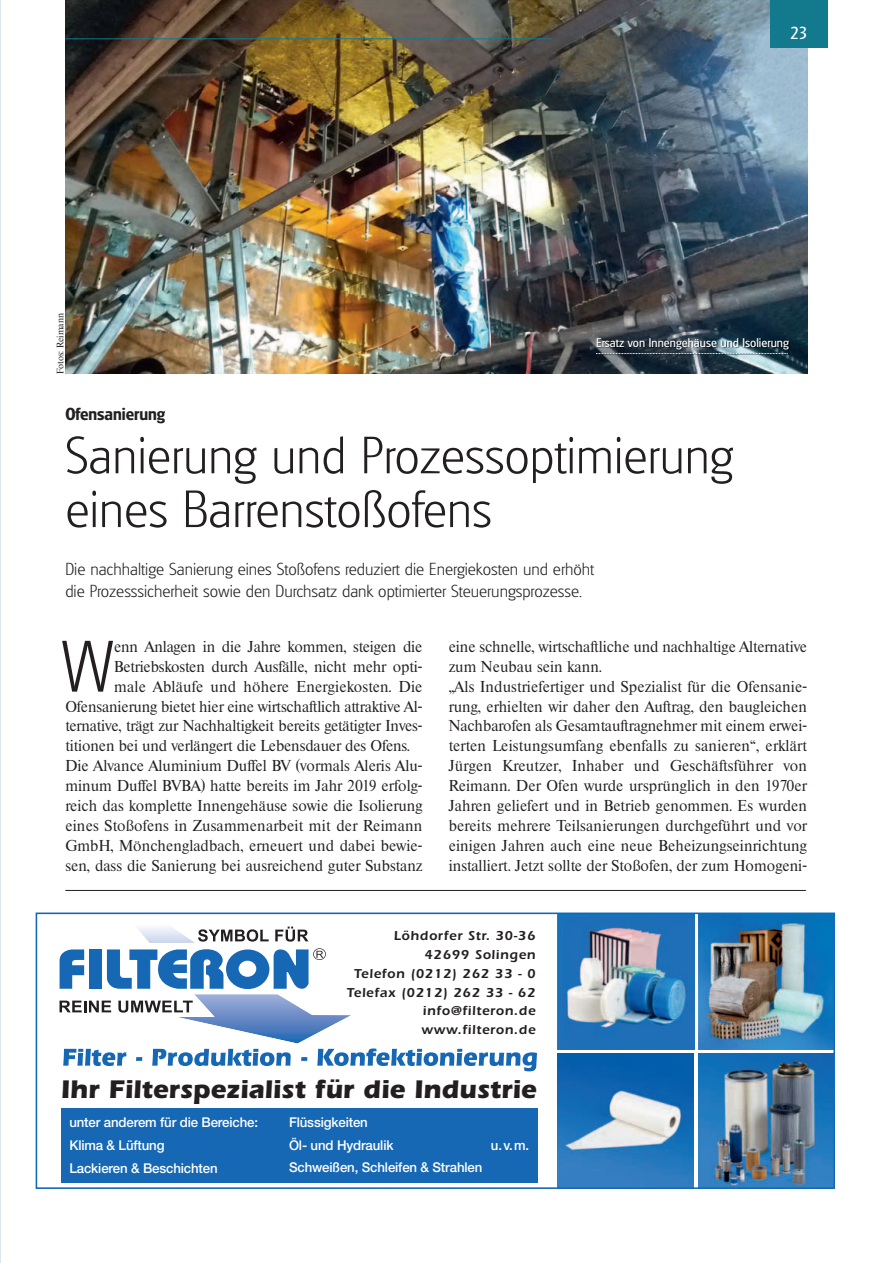
<style>
.page{position:relative;width:893px;height:1263px;background:#fff}
.page>*{position:absolute;margin:0;border:0;box-sizing:border-box;transform-origin:0 0}
.t1{font:200 70.5px "Glasgow Serial";color:#231f20}
.t2{font:200 50.7px/53.8px "Glasgow Serial";color:#231f20}
.t3{font:700 26.4px "Itc Eras";color:#231f20}
.t4{font:200 16.95px/21.5px "Glasgow Serial";color:#231f20}
.t5{font:700 16.95px "Glasgow Serial";color:#231f20}
.t6{font:16.95px "Glasgow Serial";color:#fff}
.t7{font:15.3px/20px "Thames Serial";color:#231f20}
.t8{font:500 13.5px/22.5px "Helvetica Neue LT Std";letter-spacing:-.01em;color:#fff}
.t9{font:600 13.35px/18.8px "Itc Eras";letter-spacing:.05em;color:#231f20;text-align:right}
.t10{font:12.15px "Glasgow Serial";color:#fff}
.t11{font:9.15px "Thames Serial";color:#231f20}
</style>
<div class="page">
<img style="left:65px;top:0;width:742px;height:373px">
<div style="left:770px;top:0;width:58px;height:48px;background:#13798d"></div>
<hr style="left:65px;top:38px;width:487px;height:1px;background:#13798d">
<svg style="left:59px;top:926px;width:478px;height:145px"></svg>
<div style="left:61px;top:1108px;width:476px;height:74px;background:#1768b4"></div>
<img style="left:558px;top:1054px;width:136px;height:132px">
<img style="left:698px;top:1054px;width:134px;height:132px">
<img style="left:698px;top:915px;width:134px;height:134px">
<img style="left:558px;top:915px;width:136px;height:134px">
<div style="left:36px;top:912px;width:799px;height:277px;border:2px solid #1768b4"></div>
<hr style="left:65px;top:890px;width:741px;height:1px;background:#231f20">
<img style="left:492px;top:333px;width:306px;height:41px">
<svg style="left:596px;top:353px;width:192px;height:1px"></svg>
<p class="t11" style="left:57px;top:373px;width:62px;rotate:-90deg">Fotos: Reimann</p>
<p class="t5" style="left:65px;top:408px;width:101px">Ofensanierung</p>
<p class="t6" style="left:790px;top:27px;width:19px">23</p>
<p class="t10" style="left:596px;top:338px;width:194px">Ersatz von Innengehäuse und Isolierung</p>
<h2 class="t2" style="left:65px;top:433px;width:669px">Sanierung und Prozessoptimierung eines Barrenstoßofens</h2>
<p class="t4" style="left:65px;top:560px;width:530px">Die nachhaltige Sanierung eines Stoßofens reduziert die Energiekosten und erhöht die Prozesssicherheit sowie den Durchsatz dank optimierter Steuerungsprozesse.</p>
<h1 class="t1" style="left:60px;top:640px;width:56px">W</h1>
<p class="t7" style="left:114px;top:638px;width:310px">enn Anlagen in die Jahre kommen, steigen die</p>
<p class="t7" style="left:114px;top:657px;width:310px">Betriebskosten durch Ausfälle, nicht mehr opti-</p>
<p class="t7" style="left:114px;top:677px;width:310px">male Abläufe und höhere Energiekosten. Die</p>
<p class="t7" style="left:65px;top:697px;width:359px">Ofensanierung bietet hier eine wirtschaftlich attraktive Al-</p>
<p class="t7" style="left:65px;top:717px;width:359px">ternative, trägt zur Nachhaltigkeit bereits getätigter Inves-</p>
<p class="t7" style="left:65px;top:737px;width:346px">titionen bei und verlängert die Lebensdauer des Ofens.</p>
<p class="t7" style="left:65px;top:757px;width:359px">Die Alvance Aluminium Duffel BV (vormals Aleris Alu-</p>
<p class="t7" style="left:65px;top:777px;width:359px">minum Duffel BVBA) hatte bereits im Jahr 2019 erfolg-</p>
<p class="t7" style="left:65px;top:797px;width:359px">reich das komplette Innengehäuse sowie die Isolierung</p>
<p class="t7" style="left:65px;top:817px;width:359px">eines Stoßofens in Zusammenarbeit mit der Reimann</p>
<p class="t7" style="left:65px;top:837px;width:359px">GmbH, Mönchengladbach, erneuert und dabei bewie-</p>
<p class="t7" style="left:65px;top:856px;width:359px">sen, dass die Sanierung bei ausreichend guter Substanz</p>
<p class="t7" style="left:449px;top:638px;width:360px">eine schnelle, wirtschaftliche und nachhaltige Alternative zum Neubau sein kann.<br>„Als Industriefertiger und Spezialist für die Ofensanie&shy;rung, erhielten wir daher den Auftrag, den baugleichen Nachbarofen als Gesamtauftragnehmer mit einem erwei&shy;terten Leistungsumfang ebenfalls zu sanieren“, erklärt Jürgen Kreutzer, Inhaber und Geschäftsführer von Reimann. Der Ofen wurde ursprünglich in den 1970er Jahren geliefert und in Betrieb genommen. Es wurden bereits mehrere Teilsanierungen durchgeführt und vor einigen Jahren auch eine neue Beheizungseinrichtung installiert. Jetzt sollte der Stoßofen, der zum Homogeni-</p>
<p class="t9" style="left:347px;top:928px;width:190px">Löhdorfer Str. 30-36<br>42699 Solingen<br>Telefon (0212) 262 33 - 0<br>Telefax (0212) 262 33 - 62 info@filteron.de www.filteron.de</p>
<h3 class="t3" style="left:61px;top:1073px;width:477px">Ihr Filterspezialist für die Industrie</h3>
<p class="t8" style="left:69px;top:1113px;width:190px">unter anderem für die Bereiche:<br>Klima &amp; Lüftung<br>Lackieren &amp; Beschichten</p>
<p class="t8" style="left:289px;top:1113px;width:195px">Flüssigkeiten<br>Öl- und Hydraulik<br>Schweißen, Schleifen &amp; Strahlen</p>
<p class="t8" style="left:491px;top:1135px;width:40px">u. v. m.</p>
</div>
